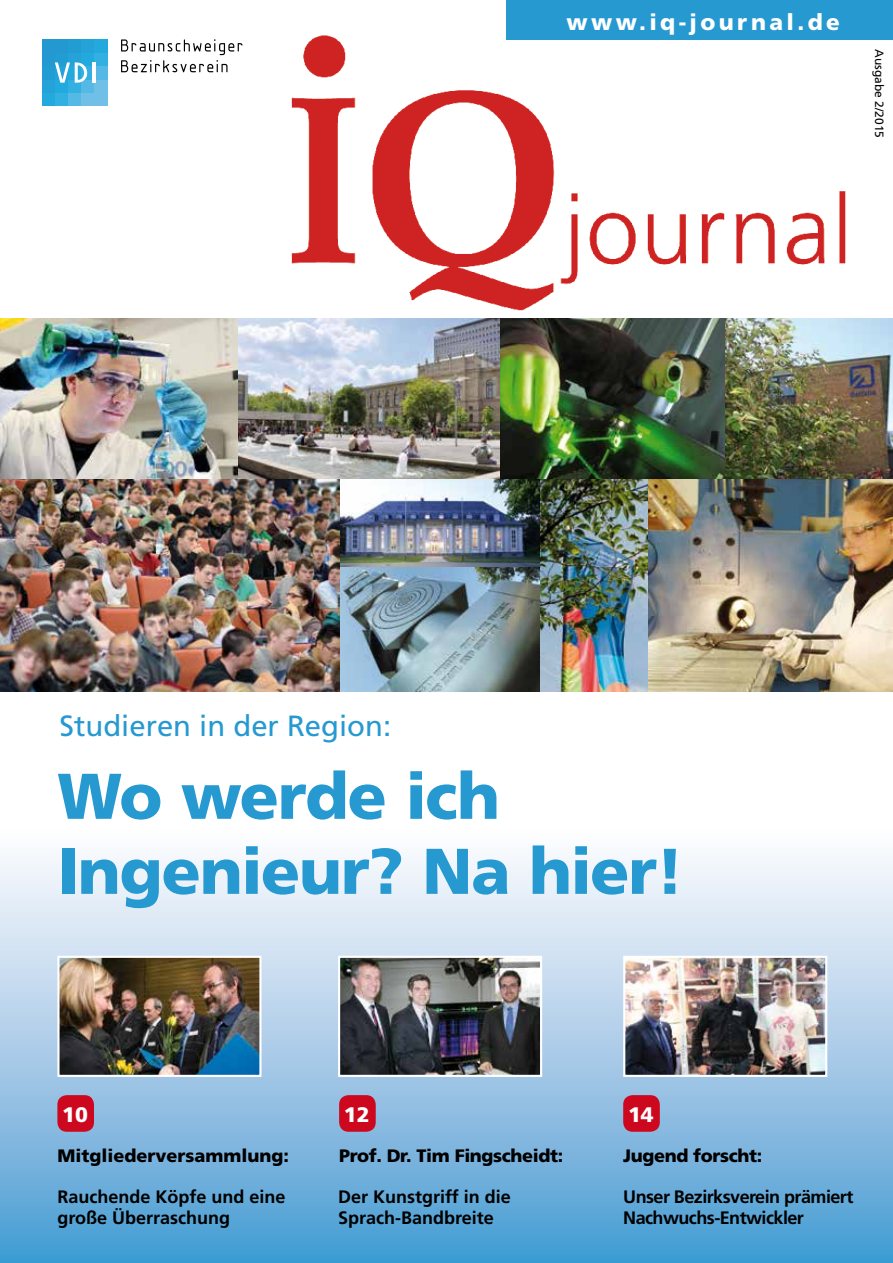
<style>
.page{position:relative;width:893px;height:1263px;background:#fff}
.page>*{position:absolute;margin:0;border:0;box-sizing:border-box;transform-origin:0 0}
.t1{font:900 64.5px/75px "Frutiger";letter-spacing:-.02em;color:#2699d1}
.t2{font:29.25px "Frutiger";color:#2699d1}
.t3{font:900 22.5px "Frutiger";letter-spacing:.15em;color:#fff}
.t4{font:900 21px "Frutiger";color:#fff}
.t5{font:700 18px/21px "Frutiger";color:#000}
.t6{font:700 18px/21px "Frutiger";letter-spacing:-.03em;color:#000}
.t7{font:900 18px "Frutiger";letter-spacing:-.02em;color:#000}
.t8{font:900 18px "Frutiger";color:#000}
.t9{font:12px "Frutiger";color:#000}
</style>
<div class="page">
<img style="left:227px;top:35px;width:666px;height:284px">
<div style="left:0;top:825px;width:893px;height:438px;background:linear-gradient(to bottom,#fff,#4a9cd3)"></div>
<div style="left:57px;top:1095px;width:37px;height:37px;background:#cd071e;border-radius:9px"></div>
<img style="left:60px;top:959px;width:198px;height:115px">
<div style="left:57px;top:956px;width:204px;height:121px;border:2px solid #fff"></div>
<img style="left:626px;top:959px;width:198px;height:115px">
<div style="left:623px;top:956px;width:204px;height:121px;border:2px solid #fff"></div>
<div style="left:339px;top:1095px;width:37px;height:37px;background:#cd071e;border-radius:9px"></div>
<div style="left:623px;top:1095px;width:37px;height:37px;background:#cd071e;border-radius:9px"></div>
<div style="left:506px;top:0;width:387px;height:39px;background:#2699d1"></div>
<div style="left:43px;top:92px;width:13px;height:13px;background:#22a9dd"></div>
<div style="left:56px;top:92px;width:13px;height:13px;background:#32b0e1"></div>
<div style="left:69px;top:92px;width:13px;height:13px;background:#56b8e4"></div>
<div style="left:82px;top:92px;width:13px;height:13px;background:#70bfe7"></div>
<div style="left:95px;top:92px;width:13px;height:13px;background:#70bfe7"></div>
<div style="left:43px;top:79px;width:13px;height:13px;background:#25a3d8"></div>
<div style="left:56px;top:79px;width:13px;height:13px;background:#22a9dd"></div>
<div style="left:69px;top:79px;width:13px;height:13px;background:#32b0e1"></div>
<div style="left:82px;top:79px;width:13px;height:13px;background:#56b8e4"></div>
<div style="left:95px;top:79px;width:13px;height:13px;background:#70bfe7"></div>
<div style="left:43px;top:66px;width:13px;height:13px;background:#229dd4"></div>
<div style="left:82px;top:66px;width:13px;height:13px;background:#32b0e1"></div>
<div style="left:95px;top:66px;width:13px;height:13px;background:#56b8e4"></div>
<div style="left:43px;top:53px;width:13px;height:13px;background:#2498d1"></div>
<div style="left:56px;top:53px;width:13px;height:13px;background:#229dd4"></div>
<div style="left:69px;top:53px;width:13px;height:13px;background:#25a3d8"></div>
<div style="left:82px;top:53px;width:13px;height:13px;background:#22a9dd"></div>
<div style="left:95px;top:53px;width:13px;height:13px;background:#32b0e1"></div>
<div style="left:43px;top:40px;width:13px;height:13px;background:#2498d1"></div>
<div style="left:56px;top:40px;width:13px;height:13px;background:#2498d1"></div>
<div style="left:69px;top:40px;width:13px;height:13px;background:#229dd4"></div>
<div style="left:82px;top:40px;width:13px;height:13px;background:#25a3d8"></div>
<div style="left:95px;top:40px;width:13px;height:13px;background:#22a9dd"></div>
<svg style="left:55px;top:62px;width:32px;height:21px"></svg>
<hr style="left:92px;top:62px;width:3px;height:21px;background:#fff">
<svg style="left:121px;top:39px;width:121px;height:33px"></svg>
<img style="left:0;top:319px;width:238px;height:160px">
<img style="left:500px;top:319px;width:226px;height:160px">
<img style="left:238px;top:319px;width:262px;height:160px">
<img style="left:726px;top:319px;width:167px;height:160px">
<img style="left:647px;top:479px;width:246px;height:213px">
<img style="left:339px;top:479px;width:201px;height:89px">
<img style="left:339px;top:568px;width:201px;height:124px">
<img style="left:540px;top:479px;width:107px;height:213px">
<img style="left:0;top:479px;width:339px;height:213px">
<img style="left:341px;top:959px;width:198px;height:115px">
<div style="left:338px;top:956px;width:204px;height:121px;border:2px solid #fff"></div>
<p class="t3" style="left:566px;top:9px;width:275px">www.iq-journal.de</p>
<p class="t9" style="left:886px;top:49px;width:90px;rotate:90deg">Ausgabe 2/2015</p>
<h2 class="t2" style="left:60px;top:708px;width:333px">Studieren in der Region:</h2>
<h1 class="t1" style="left:57px;top:758px;width:628px">Wo werde ich<br>Ingenieur? Na hier!</h1>
<p class="t4" style="left:62px;top:1101px;width:27px">10</p>
<p class="t4" style="left:344px;top:1101px;width:27px">12</p>
<p class="t4" style="left:628px;top:1101px;width:27px">14</p>
<p class="t8" style="left:57px;top:1144px;width:233px">Mitgliederversammlung:</p>
<p class="t7" style="left:339px;top:1144px;width:226px">Prof. Dr. Tim Fingscheidt:</p>
<p class="t7" style="left:623px;top:1144px;width:141px">Jugend forscht:</p>
<p class="t5" style="left:57px;top:1186px;width:230px">Rauchende Köpfe und eine große Überraschung</p>
<p class="t5" style="left:338px;top:1186px;width:174px">Der Kunstgriff in die<br>Sprach-Bandbreite</p>
<p class="t6" style="left:623px;top:1186px;width:232px">Unser Bezirksverein prämiert<br>Nachwuchs-Entwickler</p>
</div>
